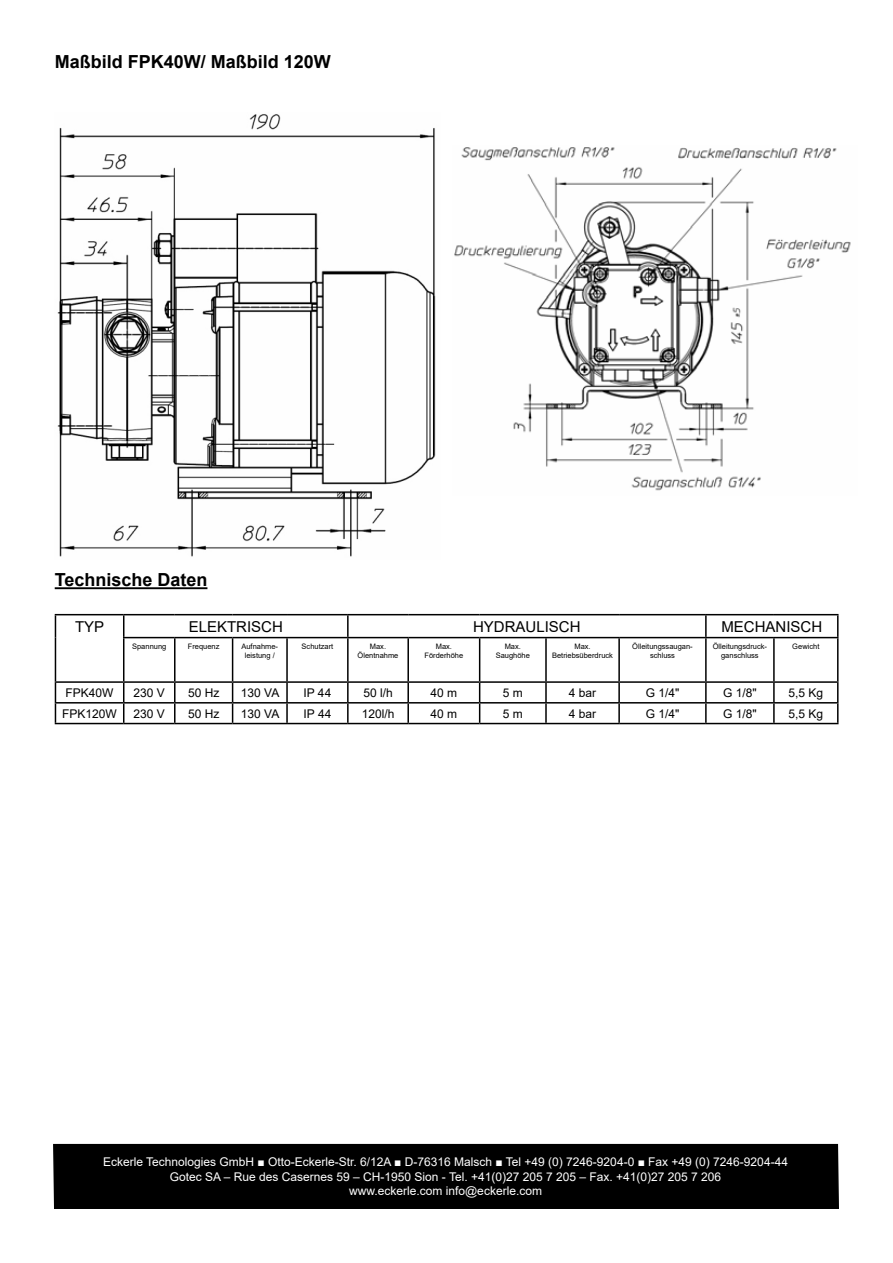
<style>
.page{position:relative;width:893px;height:1263px;background:#fff}
.page>*{position:absolute;margin:0;border:0;box-sizing:border-box;transform-origin:0 0}
.t1{font:700 18px "Arial";color:#000}
.t2{font:15px "Arial";color:#000}
.t3{font:12px/14.4px "Arial";color:#fff;text-align:center}
.t4{font:12px "Arial";color:#000}
.t5{font:7.5px/9px "Arial";color:#000;text-align:center}
</style>
<div class="page">
<div style="left:53px;top:1143px;width:786px;height:66px;background:#000"></div>
<hr style="left:55px;top:587px;width:152px;height:2px;background:#000">
<hr style="left:55px;top:614px;width:69px;height:1px;background:#000">
<svg style="left:55px;top:615px;width:1px;height:23px"></svg>
<hr style="left:124px;top:614px;width:51px;height:1px;background:#000">
<svg style="left:123px;top:615px;width:1px;height:22px"></svg>
<hr style="left:175px;top:614px;width:58px;height:1px;background:#000">
<hr style="left:233px;top:614px;width:54px;height:1px;background:#000">
<hr style="left:287px;top:614px;width:61px;height:1px;background:#000">
<hr style="left:348px;top:614px;width:60px;height:1px;background:#000">
<hr style="left:347px;top:615px;width:2px;height:22px;background:#000">
<hr style="left:408px;top:614px;width:72px;height:1px;background:#000">
<hr style="left:480px;top:614px;width:66px;height:1px;background:#000">
<hr style="left:546px;top:614px;width:73px;height:1px;background:#000">
<hr style="left:619px;top:614px;width:87px;height:1px;background:#000">
<hr style="left:706px;top:614px;width:68px;height:1px;background:#000">
<hr style="left:705px;top:615px;width:2px;height:22px;background:#000">
<hr style="left:774px;top:614px;width:64px;height:1px;background:#000">
<svg style="left:837px;top:615px;width:1px;height:22px"></svg>
<hr style="left:55px;top:638px;width:1px;height:43px;background:#000">
<hr style="left:123px;top:637px;width:52px;height:1px;background:#000">
<hr style="left:123px;top:638px;width:1px;height:43px;background:#000">
<hr style="left:175px;top:637px;width:58px;height:1px;background:#000">
<hr style="left:174px;top:638px;width:2px;height:43px;background:#000">
<hr style="left:233px;top:637px;width:54px;height:1px;background:#000">
<hr style="left:232px;top:638px;width:1px;height:43px;background:#000">
<hr style="left:287px;top:637px;width:61px;height:1px;background:#000">
<hr style="left:286px;top:638px;width:2px;height:43px;background:#000">
<hr style="left:348px;top:637px;width:60px;height:1px;background:#000">
<hr style="left:347px;top:638px;width:2px;height:43px;background:#000">
<hr style="left:408px;top:637px;width:72px;height:1px;background:#000">
<hr style="left:407px;top:638px;width:2px;height:43px;background:#000">
<hr style="left:480px;top:637px;width:66px;height:1px;background:#000">
<hr style="left:479px;top:638px;width:1px;height:43px;background:#000">
<hr style="left:546px;top:637px;width:73px;height:1px;background:#000">
<hr style="left:545px;top:638px;width:2px;height:43px;background:#000">
<hr style="left:619px;top:637px;width:87px;height:1px;background:#000">
<hr style="left:618px;top:638px;width:2px;height:43px;background:#000">
<hr style="left:706px;top:637px;width:68px;height:1px;background:#000">
<hr style="left:705px;top:638px;width:2px;height:43px;background:#000">
<hr style="left:774px;top:637px;width:64px;height:1px;background:#000">
<hr style="left:773px;top:638px;width:2px;height:43px;background:#000">
<hr style="left:837px;top:638px;width:1px;height:43px;background:#000">
<hr style="left:55px;top:681px;width:69px;height:2px;background:#000">
<hr style="left:124px;top:681px;width:51px;height:2px;background:#000">
<hr style="left:175px;top:681px;width:58px;height:2px;background:#000">
<svg style="left:174px;top:683px;width:2px;height:19px"></svg>
<hr style="left:233px;top:681px;width:54px;height:2px;background:#000">
<hr style="left:287px;top:681px;width:61px;height:2px;background:#000">
<svg style="left:286px;top:683px;width:2px;height:19px"></svg>
<hr style="left:348px;top:681px;width:60px;height:2px;background:#000">
<svg style="left:347px;top:683px;width:2px;height:19px"></svg>
<hr style="left:408px;top:681px;width:72px;height:2px;background:#000">
<svg style="left:407px;top:683px;width:2px;height:19px"></svg>
<hr style="left:480px;top:681px;width:66px;height:2px;background:#000">
<hr style="left:546px;top:681px;width:73px;height:2px;background:#000">
<svg style="left:545px;top:683px;width:2px;height:19px"></svg>
<hr style="left:619px;top:681px;width:87px;height:2px;background:#000">
<svg style="left:618px;top:683px;width:2px;height:19px"></svg>
<hr style="left:706px;top:681px;width:68px;height:2px;background:#000">
<svg style="left:705px;top:683px;width:2px;height:19px"></svg>
<hr style="left:774px;top:681px;width:64px;height:2px;background:#000">
<svg style="left:773px;top:683px;width:2px;height:19px"></svg>
<hr style="left:55px;top:702px;width:69px;height:1px;background:#000">
<svg style="left:55px;top:683px;width:1px;height:40px"></svg>
<hr style="left:124px;top:702px;width:51px;height:1px;background:#000">
<svg style="left:123px;top:683px;width:1px;height:40px"></svg>
<hr style="left:175px;top:702px;width:58px;height:1px;background:#000">
<hr style="left:174px;top:703px;width:2px;height:20px;background:#000">
<hr style="left:233px;top:702px;width:54px;height:1px;background:#000">
<svg style="left:232px;top:683px;width:1px;height:40px"></svg>
<hr style="left:287px;top:702px;width:61px;height:1px;background:#000">
<hr style="left:286px;top:703px;width:2px;height:20px;background:#000">
<hr style="left:348px;top:702px;width:60px;height:1px;background:#000">
<hr style="left:347px;top:703px;width:2px;height:20px;background:#000">
<hr style="left:408px;top:702px;width:72px;height:1px;background:#000">
<hr style="left:407px;top:703px;width:2px;height:20px;background:#000">
<hr style="left:480px;top:702px;width:66px;height:1px;background:#000">
<svg style="left:479px;top:683px;width:1px;height:40px"></svg>
<hr style="left:546px;top:702px;width:73px;height:1px;background:#000">
<hr style="left:545px;top:703px;width:2px;height:20px;background:#000">
<hr style="left:619px;top:702px;width:87px;height:1px;background:#000">
<hr style="left:618px;top:703px;width:2px;height:20px;background:#000">
<hr style="left:706px;top:702px;width:68px;height:1px;background:#000">
<hr style="left:705px;top:703px;width:2px;height:20px;background:#000">
<hr style="left:774px;top:702px;width:64px;height:1px;background:#000">
<hr style="left:773px;top:703px;width:2px;height:20px;background:#000">
<svg style="left:837px;top:683px;width:1px;height:40px"></svg>
<hr style="left:55px;top:723px;width:69px;height:1px;background:#000">
<hr style="left:124px;top:723px;width:51px;height:1px;background:#000">
<hr style="left:175px;top:723px;width:58px;height:1px;background:#000">
<hr style="left:233px;top:723px;width:54px;height:1px;background:#000">
<hr style="left:287px;top:723px;width:61px;height:1px;background:#000">
<hr style="left:348px;top:723px;width:60px;height:1px;background:#000">
<hr style="left:408px;top:723px;width:72px;height:1px;background:#000">
<hr style="left:480px;top:723px;width:66px;height:1px;background:#000">
<hr style="left:546px;top:723px;width:73px;height:1px;background:#000">
<hr style="left:619px;top:723px;width:87px;height:1px;background:#000">
<hr style="left:706px;top:723px;width:68px;height:1px;background:#000">
<hr style="left:774px;top:723px;width:64px;height:1px;background:#000">
<img style="left:57px;top:114px;width:379px;height:443px">
<img style="left:454px;top:147px;width:397px;height:344px">
<h1 class="t1" style="left:55px;top:49px;width:278px">Maßbild FPK40W/ Maßbild 120W</h1>
<h1 class="t1" style="left:55px;top:567px;width:154px">Technische Daten</h1>
<p class="t2" style="left:75px;top:616px;width:31px">TYP</p>
<p class="t2" style="left:189px;top:616px;width:96px">ELEKTRISCH</p>
<p class="t2" style="left:473px;top:616px;width:109px">HYDRAULISCH</p>
<p class="t2" style="left:721px;top:616px;width:102px">MECHANISCH</p>
<p class="t5" style="left:132px;top:642px;width:36px">Spannung</p>
<p class="t5" style="left:188px;top:642px;width:33px">Frequenz</p>
<p class="t5" style="left:241px;top:642px;width:38px">Aufnahme&shy;leistung /</p>
<p class="t5" style="left:302px;top:642px;width:33px">Schutzart</p>
<p class="t5" style="left:358px;top:642px;width:42px">Max.<br>Ölentnahme</p>
<p class="t5" style="left:425px;top:642px;width:40px">Max.<br>Förderhöhe</p>
<p class="t5" style="left:496px;top:642px;width:36px">Max.<br>Saughöhe</p>
<p class="t5" style="left:552px;top:642px;width:62px">Max.<br>Betriebsüberdruck</p>
<p class="t5" style="left:632px;top:642px;width:62px">Ölleitungssaugan&shy;schluss</p>
<p class="t5" style="left:713px;top:642px;width:56px">Ölleitungsdruck&shy;ganschluss</p>
<p class="t5" style="left:792px;top:642px;width:29px">Gewicht</p>
<p class="t4" style="left:66px;top:684px;width:50px">FPK40W</p>
<p class="t4" style="left:134px;top:684px;width:33px">230 V</p>
<p class="t4" style="left:188px;top:684px;width:33px">50 Hz</p>
<p class="t4" style="left:241px;top:684px;width:40px">130 VA</p>
<p class="t4" style="left:304px;top:684px;width:29px">IP 44</p>
<p class="t4" style="left:363px;top:684px;width:31px">50 l/h</p>
<p class="t4" style="left:431px;top:684px;width:28px">40 m</p>
<p class="t4" style="left:503px;top:684px;width:22px">5 m</p>
<p class="t4" style="left:569px;top:684px;width:29px">4 bar</p>
<p class="t4" style="left:646px;top:684px;width:35px">G 1/4"</p>
<p class="t4" style="left:723px;top:684px;width:35px">G 1/8"</p>
<p class="t4" style="left:788px;top:684px;width:36px">5,5 Kg</p>
<p class="t4" style="left:62px;top:705px;width:56px">FPK120W</p>
<p class="t4" style="left:134px;top:705px;width:33px">230 V</p>
<p class="t4" style="left:188px;top:705px;width:33px">50 Hz</p>
<p class="t4" style="left:241px;top:705px;width:40px">130 VA</p>
<p class="t4" style="left:304px;top:705px;width:29px">IP 44</p>
<p class="t4" style="left:362px;top:705px;width:34px">120l/h</p>
<p class="t4" style="left:431px;top:705px;width:28px">40 m</p>
<p class="t4" style="left:503px;top:705px;width:22px">5 m</p>
<p class="t4" style="left:569px;top:705px;width:29px">4 bar</p>
<p class="t4" style="left:646px;top:705px;width:35px">G 1/4"</p>
<p class="t4" style="left:723px;top:705px;width:35px">G 1/8"</p>
<p class="t4" style="left:788px;top:705px;width:36px">5,5 Kg</p>
<p class="t3" style="left:103px;top:1155px;width:686px">Eckerle Technologies GmbH ■ Otto-Eckerle-Str. 6/12A ■ D-76316 Malsch ■ Tel +49 (0) 7246-9204-0 ■ Fax +49 (0) 7246-9204-44<br>Gotec SA – Rue des Casernes 59 – CH-1950 Sion - Tel. +41(0)27 205 7 205 – Fax. +41(0)27 205 7 206<br>www.eckerle.com info@eckerle.com</p>
</div>
